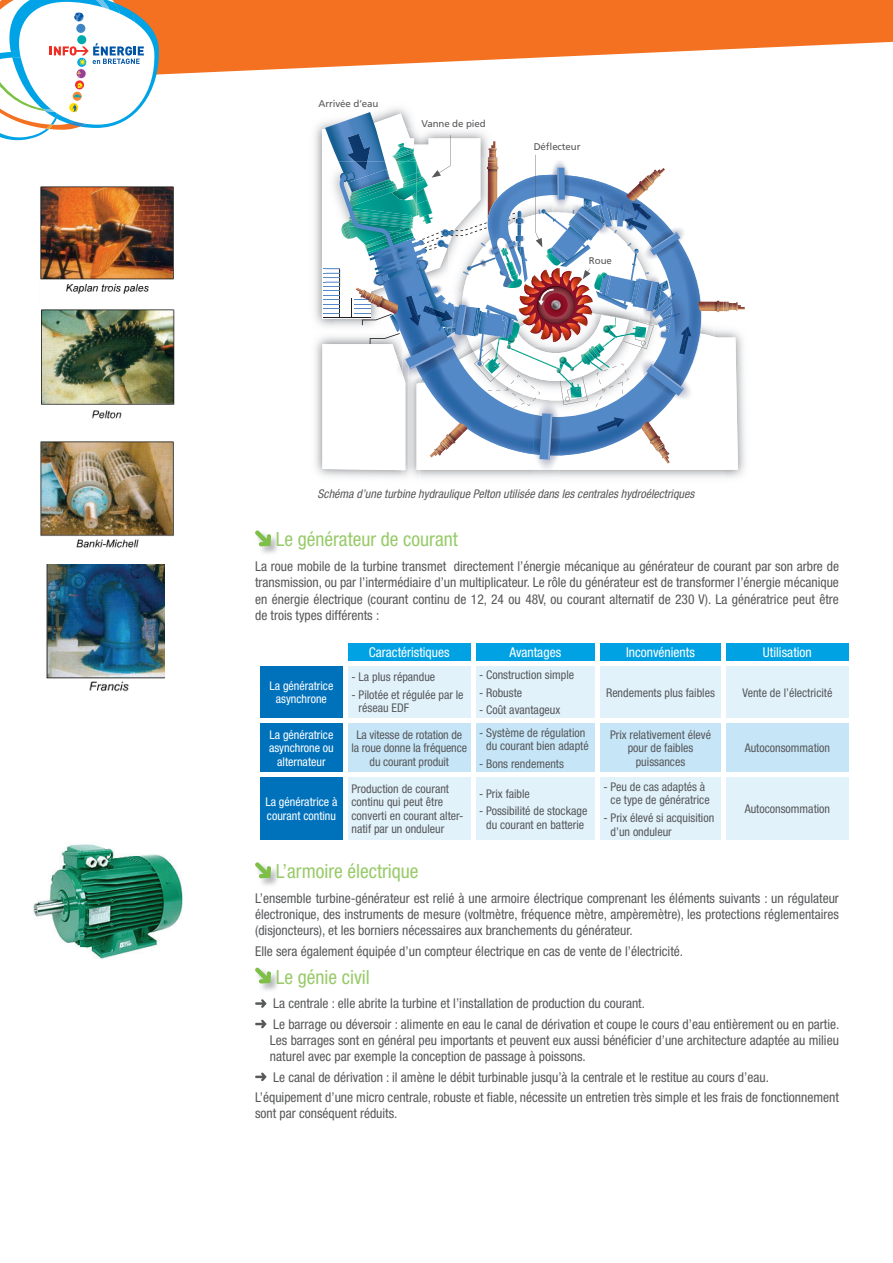
<style>
.page{position:relative;width:893px;height:1263px;background:#fff}
.page>*{position:absolute;margin:0;border:0;box-sizing:border-box;transform-origin:0 0}
.t1{font:condensed 19.5px "Helvetica Neue";color:#98ca68}
.t2{font:condensed 13.5px/16.2px "Helvetica Neue";color:#57585a}
.t3{font:condensed 13.5px "Helvetica Neue";color:#fff}
.t4{font:condensed 12px/13.5px "Helvetica Neue";color:#57585a;text-align:center}
.t5{font:condensed 12px/13.5px "Helvetica Neue";color:#fff;text-align:center}
.t6{font:italic condensed 12px "Helvetica Neue";color:#57585a}
.t7{font:9.75px "Frutiger";letter-spacing:-.01em;color:#57585a}
</style>
<div class="page">
<svg style="left:159px;top:0;width:734px;height:75px;fill:#f37121"></svg>
<svg style="left:0;top:0;width:159px;height:140px"></svg>
<img style="left:260px;top:536px;width:18px;height:18px">
<svg style="left:255px;top:530px;width:16px;height:16px"></svg>
<svg style="left:260px;top:643px;width:589px;height:197px;background:#abd8f0"></svg>
<hr style="left:255px;top:718px;width:90px;height:4px;background:#fff">
<div style="left:343px;top:722px;width:5px;height:50px;background:#fff"></div>
<hr style="left:471px;top:722px;width:4px;height:50px;background:#fff">
<div style="left:595px;top:722px;width:5px;height:50px;background:#fff"></div>
<div style="left:721px;top:722px;width:5px;height:50px;background:#fff"></div>
<div style="left:255px;top:772px;width:90px;height:5px;background:#fff"></div>
<div style="left:345px;top:772px;width:128px;height:5px;background:#fff"></div>
<div style="left:343px;top:777px;width:5px;height:63px;background:#fff"></div>
<div style="left:473px;top:772px;width:124px;height:5px;background:#fff"></div>
<hr style="left:471px;top:777px;width:4px;height:63px;background:#fff">
<div style="left:597px;top:772px;width:127px;height:5px;background:#fff"></div>
<div style="left:595px;top:777px;width:5px;height:63px;background:#fff"></div>
<div style="left:724px;top:772px;width:129px;height:5px;background:#fff"></div>
<div style="left:721px;top:777px;width:5px;height:63px;background:#fff"></div>
<div style="left:343px;top:643px;width:5px;height:18px;background:#fff"></div>
<hr style="left:471px;top:643px;width:4px;height:18px;background:#fff">
<div style="left:595px;top:643px;width:5px;height:18px;background:#fff"></div>
<div style="left:721px;top:643px;width:5px;height:18px;background:#fff"></div>
<div style="left:255px;top:661px;width:90px;height:5px;background:#fff"></div>
<div style="left:345px;top:661px;width:128px;height:5px;background:#fff"></div>
<div style="left:343px;top:666px;width:5px;height:52px;background:#fff"></div>
<hr style="left:345px;top:718px;width:128px;height:4px;background:#fff">
<div style="left:473px;top:661px;width:124px;height:5px;background:#fff"></div>
<hr style="left:471px;top:666px;width:4px;height:52px;background:#fff">
<hr style="left:473px;top:718px;width:124px;height:4px;background:#fff">
<div style="left:597px;top:661px;width:127px;height:5px;background:#fff"></div>
<div style="left:595px;top:666px;width:5px;height:52px;background:#fff"></div>
<div style="left:724px;top:661px;width:129px;height:5px;background:#fff"></div>
<div style="left:721px;top:666px;width:5px;height:52px;background:#fff"></div>
<hr style="left:597px;top:718px;width:127px;height:4px;background:#fff">
<hr style="left:724px;top:718px;width:129px;height:4px;background:#fff">
<img style="left:260px;top:868px;width:18px;height:18px">
<svg style="left:255px;top:862px;width:16px;height:16px"></svg>
<img style="left:256px;top:967px;width:22px;height:24px">
<svg style="left:255px;top:968px;width:16px;height:15px"></svg>
<svg style="left:255px;top:999px;width:12px;height:9px"></svg>
<svg style="left:255px;top:1020px;width:12px;height:8px"></svg>
<svg style="left:255px;top:1072px;width:12px;height:9px"></svg>
<img style="left:40px;top:186px;width:134px;height:108px">
<img style="left:41px;top:309px;width:134px;height:110px">
<img style="left:40px;top:441px;width:134px;height:107px">
<img style="left:46px;top:564px;width:118px;height:128px">
<img style="left:33px;top:844px;width:150px;height:115px">
<img style="left:313px;top:128px;width:9px;height:197px">
<img style="left:315px;top:338px;width:87px;height:140px">
<img style="left:402px;top:470px;width:18px;height:7px">
<svg style="left:322px;top:112px;width:423px;height:358px"></svg>
<p class="t7" style="left:318px;top:98px;width:62px">Arrivée d’eau</p>
<p class="t7" style="left:421px;top:117px;width:66px">Vanne de pied</p>
<p class="t7" style="left:534px;top:140px;width:48px">Déflecteur</p>
<p class="t7" style="left:589px;top:255px;width:25px">Roue</p>
<p class="t6" style="left:318px;top:486px;width:378px">Schéma d’une turbine hydraulique Pelton utilisée dans les centrales hydroélectriques</p>
<h1 class="t1" style="left:276px;top:528px;width:184px">Le générateur de courant</h1>
<p class="t2" style="left:255px;top:558px;width:585px;text-align:justify">La roue mobile de la turbine transmet directement l’énergie mécanique au générateur de courant par son arbre de transmission, ou par l’intermédiaire d’un multiplicateur. Le rôle du générateur est de transformer l’énergie mécanique en énergie électrique (courant continu de 12, 24 ou 48V, ou courant alternatif de 230 V). La génératrice peut être de trois types différents :</p>
<p class="t3" style="left:369px;top:645px;width:82px">Caractéristiques</p>
<p class="t3" style="left:509px;top:645px;width:53px">Avantages</p>
<p class="t3" style="left:626px;top:645px;width:70px">Inconvénients</p>
<p class="t3" style="left:763px;top:645px;width:50px">Utilisation</p>
<p class="t5" style="left:269px;top:679px;width:65px">La génératrice asynchrone</p>
<p class="t4" style="left:479px;top:668px;width:97px">- Construction simple</p>
<p class="t4" style="left:479px;top:685px;width:45px">- Robuste</p>
<p class="t4" style="left:479px;top:703px;width:83px">- Coût avantageux</p>
<p class="t4" style="left:351px;top:670px;width:85px">- La plus répandue</p>
<p class="t4" style="left:359px;top:688px;width:107px;text-align:left;text-indent:-7px">- Pilotée et régulée par le réseau EDF</p>
<p class="t4" style="left:606px;top:685px;width:110px">Rendements plus faibles</p>
<p class="t4" style="left:742px;top:685px;width:91px">Vente de l’électricité</p>
<p class="t5" style="left:269px;top:727px;width:66px">La génératrice asynchrone ou alternateur</p>
<p class="t4" style="left:351px;top:727px;width:117px">La vitesse de rotation de la roue donne la fréquence du courant produit</p>
<p class="t4" style="left:479px;top:725px;width:111px">- Système de régulation du courant bien adapté</p>
<p class="t4" style="left:479px;top:757px;width:86px">- Bons rendements</p>
<p class="t5" style="left:265px;top:795px;width:74px;text-align:left">La génératrice à courant continu</p>
<p class="t4" style="left:351px;top:782px;width:113px;text-align:left">Production de courant continu qui peut être converti en courant alter&shy;natif par un onduleur</p>
<p class="t4" style="left:479px;top:786px;width:52px">- Prix faible</p>
<p class="t4" style="left:479px;top:804px;width:110px">- Possibilité de stockage du courant en batterie</p>
<p class="t4" style="left:610px;top:727px;width:102px">Prix relativement élevé pour de faibles puissances</p>
<p class="t4" style="left:603px;top:780px;width:108px">- Peu de cas adaptés à ce type de génératrice</p>
<p class="t4" style="left:611px;top:811px;width:105px;text-align:left;text-indent:-7px">- Prix élevé si acquisition d’un onduleur</p>
<p class="t4" style="left:745px;top:741px;width:87px">Autoconsommation</p>
<p class="t4" style="left:745px;top:802px;width:87px">Autoconsommation</p>
<h1 class="t1" style="left:276px;top:860px;width:144px">L’armoire électrique</h1>
<p class="t2" style="left:255px;top:890px;width:585px;text-align:justify">L’ensemble turbine-générateur est relié à une armoire électrique comprenant les éléments suivants : un régulateur électronique, des instruments de mesure (voltmètre, fréquence mètre, ampèremètre), les protections réglementaires (disjoncteurs), et les borniers nécessaires aux branchements du générateur.</p>
<p class="t2" style="left:255px;top:943px;width:429px">Elle sera également équipée d’un compteur électrique en cas de vente de l’électricité.</p>
<h1 class="t1" style="left:276px;top:965px;width:96px">Le génie civil</h1>
<p class="t2" style="left:273px;top:993px;width:568px;line-height:20.4px">La centrale : elle abrite la turbine et l’installation de production du courant.<br>Le barrage ou déversoir : alimente en eau le canal de dérivation et coupe le cours d’eau entièrement ou en partie.</p>
<p class="t2" style="left:270px;top:1032px;width:570px">Les barrages sont en général peu importants et peuvent eux aussi bénéficier d’une architecture adaptée au milieu naturel avec par exemple la conception de passage à poissons.</p>
<p class="t2" style="left:255px;top:1066px;width:585px;line-height:20.4px;text-indent:18px">Le canal de dérivation : il amène le débit turbinable jusqu’à la centrale et le restitue au cours d’eau.<br>L’équipement d’une micro centrale, robuste et fiable, nécessite un entretien très simple et les frais de fonctionnement</p>
<p class="t2" style="left:255px;top:1105px;width:144px">sont par conséquent réduits.</p>
</div>
